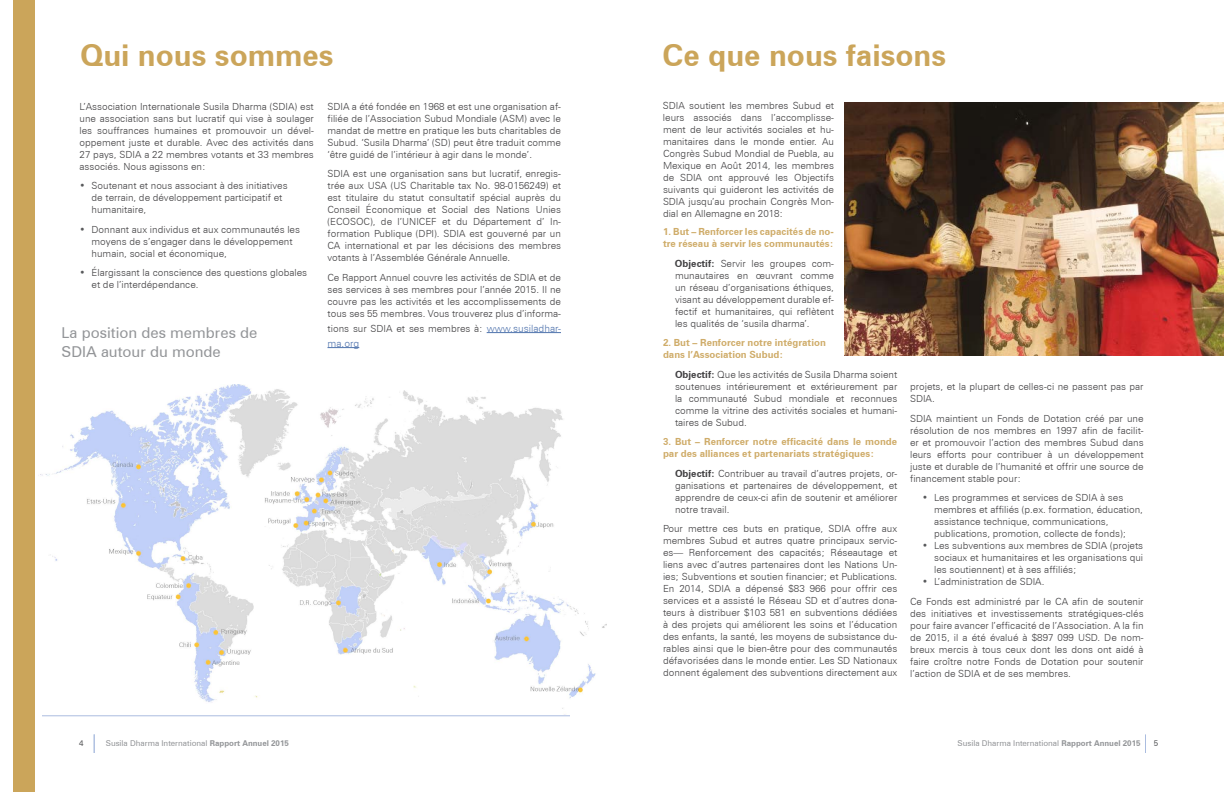
<style>
.page{position:relative;width:1224px;height:792px;background:#fff}
.page>*{position:absolute;margin:0;border:0;box-sizing:border-box;transform-origin:0 0}
.t1{font:700 30px "Zurich BT";color:#cba55a}
.t2{font:15px/19px "Zurich BT";color:#939598}
.t3{font:300 10px "Zurich BT";color:#4f73ad}
.t4{font:300 9.8px/12px "Zurich BT";color:#414042;text-align:justify}
.t5{font:700 9.8px/12px "Zurich BT";color:#cfac69}
.t6{font:8px "Zurich BT";color:#939598}
.t7{font:8px "Zurich BT";color:#58595b}
.s1{font-size:10px;color:#58595b}
.s2{font-size:10px;color:#4f73ad}
.s3{font-weight:700}
</style>
<div class="page">
<svg style="left:94px;top:734px;width:1px;height:19px"></svg>
<svg style="left:1145px;top:734px;width:1px;height:19px"></svg>
<img style="left:844px;top:102px;width:380px;height:253px">
<hr style="left:487px;top:332px;width:74px;height:1px;background:#4f73ad">
<hr style="left:328px;top:347px;width:31px;height:1px;background:#4f73ad">
<hr style="left:42px;top:716px;width:528px;height:1px;background:#abbde0">
<div style="left:14px;top:0;width:21px;height:792px;background:#cba55a"></div>
<img style="left:38px;top:384px;width:568px;height:325px">
<h1 class="t1" style="left:80px;top:37px;width:255px">Qui nous sommes</h1>
<h1 class="t1" style="left:663px;top:37px;width:285px">Ce que nous faisons</h1>
<p class="t4" style="left:80px;top:100px;width:236px">L’Association Internationale Susila Dharma (SDIA) est une association sans but lucratif qui vise à soulager les souffrances humaines et promouvoir un dével&shy;oppement juste et durable. Avec des activités dans 27 pays, SDIA a 22 membres votants et 33 membres associés. Nous agissons en:</p>
<p class="t4" style="left:92px;top:180px;width:198px;text-align:left;text-indent:-12px"><span class="s1">•</span> Soutenant et nous associant à des initiatives de terrain, de développement participatif et humanitaire,</p>
<p class="t4" style="left:92px;top:223px;width:210px;text-align:left;text-indent:-12px"><span class="s1">•</span> Donnant aux individus et aux communautés les moyens de s’engager dans le développement humain, social et économique,</p>
<p class="t4" style="left:92px;top:267px;width:217px;text-indent:-12px"><span class="s1">•</span> Élargissant la conscience des questions globales et de l’interdépendance.</p>
<h2 class="t2" style="left:62px;top:323px;width:197px">La position des membres de<br>SDIA autour du monde</h2>
<p class="t4" style="left:328px;top:100px;width:235px">SDIA a été fondée en 1968 et est une organisation af&shy;filiée de l’Association Subud Mondiale (ASM) avec le mandat de mettre en pratique les buts charitables de Subud. ‘Susila Dharma’ (SD) peut être traduit comme ‘être guidé de l’intérieur à agir dans le monde’.</p>
<p class="t4" style="left:328px;top:168px;width:235px">SDIA est une organisation sans but lucratif, enregis&shy;trée aux USA (US Charitable tax No. 98-0156249) et est titulaire du statut consultatif spécial auprès du Conseil Économique et Social des Nations Unies (ECOSOC), de l’UNICEF et du Département d’ In&shy;formation Publique (DPI). SDIA est gouverné par un CA international et par les décisions des membres votants à l’Assemblée Générale Annuelle.</p>
<p class="t4" style="left:328px;top:271px;width:235px">Ce Rapport Annuel couvre les activités de SDIA et de ses services à ses membres pour l’année 2015. Il ne couvre pas les activités et les accomplissements de tous ses 55 membres. Vous trouverez plus d’informa-</p>
<p class="t4" style="left:328px;top:322px;width:235px">tions sur SDIA et ses membres à: <span class="s2">www.susiladhar-</span></p>
<p class="t3" style="left:327px;top:337px;width:33px">ma.org</p>
<p class="t4" style="left:663px;top:100px;width:173px">SDIA soutient les membres Subud et leurs associés dans l’accomplisse&shy;ment de leur activités sociales et hu&shy;manitaires dans le monde entier. Au Congrès Subud Mondial de Puebla, au Mexique en Août 2014, les membres de SDIA ont approuvé les Objectifs suivants qui guideront les activités de SDIA jusqu’au prochain Congrès Mon&shy;dial en Allemagne en 2018:</p>
<p class="t5" style="left:663px;top:226px;width:172px">1. But – Renforcer les capacités de no&shy;tre réseau à servir les communautés:</p>
<p class="t4" style="left:675px;top:257px;width:161px"><span class="s3">Objectif:</span> Servir les groupes com&shy;munautaires en œuvrant comme un réseau d’organisations éthiques, visant au développement durable ef&shy;fectif et humanitaires, qui reflètent les qualités de ‘susila dharma’.</p>
<p class="t5" style="left:663px;top:337px;width:164px">2. But – Renforcer notre intégration dans l’Association Subud:</p>
<p class="t4" style="left:675px;top:368px;width:224px"><span class="s3">Objectif:</span> Que les activités de Susila Dharma soient soutenues intérieurement et extérieurement par la communauté Subud mondiale et reconnues comme la vitrine des activités sociales et humani&shy;taires de Subud.</p>
<p class="t5" style="left:663px;top:436px;width:236px">3. But – Renforcer notre efficacité dans le monde par des alliances et partenariats stratégiques:</p>
<p class="t4" style="left:675px;top:467px;width:224px"><span class="s3">Objectif:</span> Contribuer au travail d’autres projets, or&shy;ganisations et partenaires de développement, et apprendre de ceux-ci afin de soutenir et améliorer notre travail.</p>
<p class="t4" style="left:663px;top:523px;width:236px">Pour mettre ces buts en pratique, SDIA offre aux membres Subud et autres quatre principaux servic&shy;es— Renforcement des capacités; Réseautage et liens avec d’autres partenaires dont les Nations Un&shy;ies; Subventions et soutien financier; et Publications.<br>En 2014, SDIA a dépensé $83 966 pour offrir ces services et a assisté le Réseau SD et d’autres dona&shy;teurs à distribuer $103 581 en subventions dédiées à des projets qui améliorent les soins et l’éducation des enfants, la santé, les moyens de subsistance du&shy;rables ainsi que le bien-être pour des communautés défavorisées dans le monde entier. Les SD Nationaux donnent également des subventions directement aux</p>
<p class="t4" style="left:910px;top:381px;width:235px">projets, et la plupart de celles-ci ne passent pas par<br>SDIA.</p>
<p class="t4" style="left:910px;top:412px;width:235px">SDIA maintient un Fonds de Dotation créé par une résolution de nos membres en 1997 afin de facilit&shy;er et promouvoir l’action des membres Subud dans leurs efforts pour contribuer à un développement juste et durable de l’humanité et offrir une source de financement stable pour:</p>
<p class="t4" style="left:934px;top:492px;width:210px;text-align:left;text-indent:-12px"><span class="s1">•</span> Les programmes et services de SDIA à ses membres et affiliés (p.ex. formation, éducation, assistance technique, communications, publications, promotion, collecte de fonds);</p>
<p class="t4" style="left:934px;top:540px;width:211px;text-indent:-12px"><span class="s1">•</span> Les subventions aux membres de SDIA (projets sociaux et humanitaires et les organisations qui les soutiennent) et à ses affiliés;</p>
<p class="t4" style="left:910px;top:572px;width:235px;line-height:19.5px;text-indent:12px"><span class="s1">•</span> L’administration de SDIA.<br>Ce Fonds est administré par le CA afin de soutenir</p>
<p class="t4" style="left:910px;top:607px;width:235px">des initiatives et investissements stratégiques-clés pour faire avancer l’efficacité de l’Association. A la fin de 2015, il a été évalué à $897 099 USD. De nom&shy;breux mercis à tous ceux dont les dons ont aidé à faire croître notre Fonds de Dotation pour soutenir l’action de SDIA et de ses membres.</p>
<p class="t7" style="left:79px;top:739px;width:6px">4</p>
<p class="t6" style="left:106px;top:739px;width:185px">Susila Dharma International <span class="s3">Rapport Annuel 2015</span></p>
<p class="t6" style="left:957px;top:739px;width:185px">Susila Dharma International <span class="s3">Rapport Annuel 2015</span></p>
<p class="t7" style="left:1154px;top:739px;width:6px">5</p>
</div>
